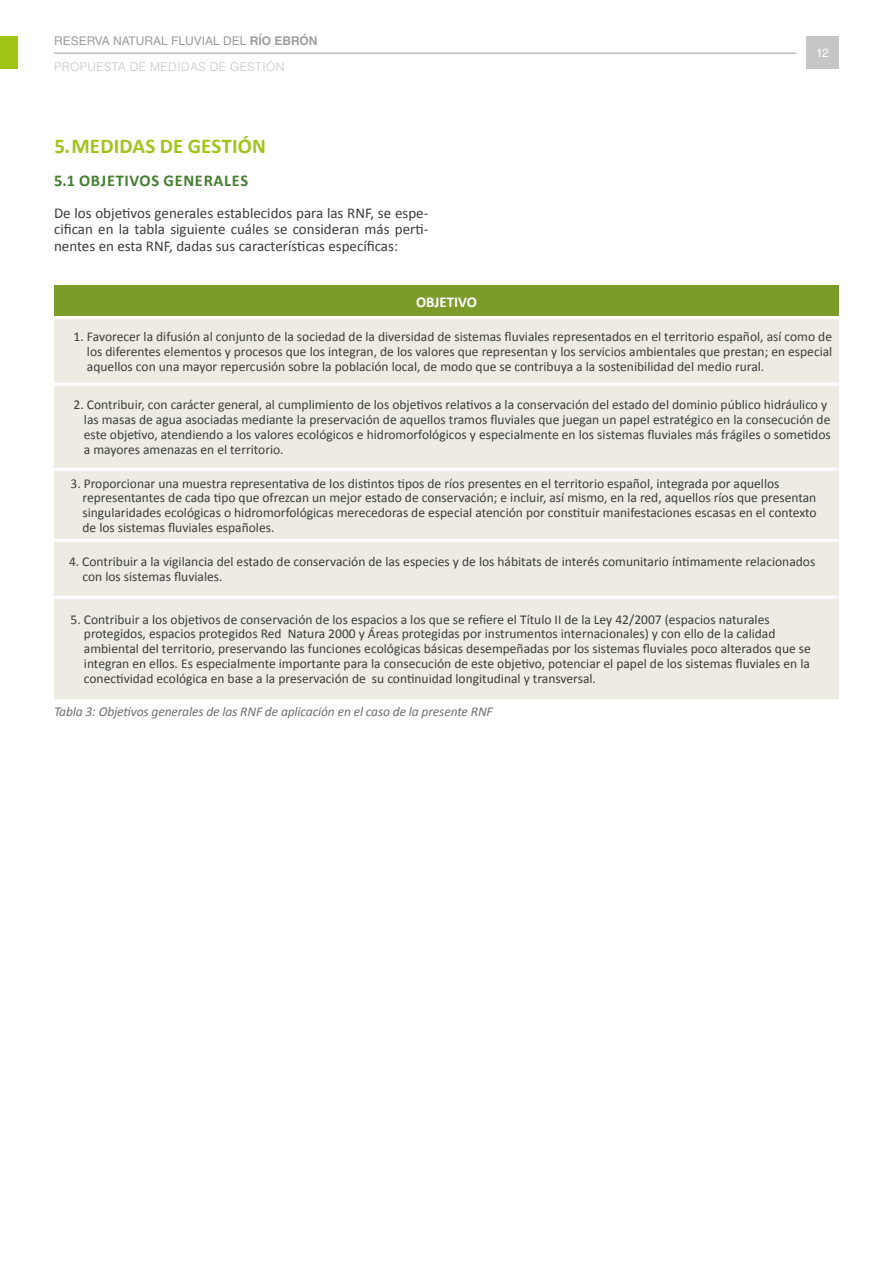
<style>
.page{position:relative;width:893px;height:1263px;background:#fff}
.page>*{position:absolute;margin:0;border:0;box-sizing:border-box;transform-origin:0 0}
.t1{font:700 21px "Calibri";letter-spacing:.01em;color:#a0c519}
._1_1_Verde_Oscuro{font:700 16.5px "Calibri";letter-spacing:.04em;color:#457f30}
.Texto{font:15px/16.5px "Calibri";color:#3c3c3b;text-align:justify}
.t2{font:700 15px "Calibri";color:#fff}
.TABLA-OK{font:13.5px/14.9px "Calibri";color:#3c3c3b}
.t3{font:italic 13.5px "Calibri";letter-spacing:-.01em;color:#706f6f}
.t4{font:300 12px/26px "Helvetica LT Std";letter-spacing:.03em;color:#c6c6c6}
.t5{font:12px "Helvetica LT Std";color:#fff}
.s1{font-weight:400;color:#9d9d9c}
.s2{font-weight:700;color:#9d9d9c}
</style>
<div class="page">
<hr style="left:54px;top:53px;width:743px;height:1px;background:#9d9d9c">
<div style="left:0;top:36px;width:18px;height:33px;background:#a0c519"></div>
<div style="left:806px;top:36px;width:33px;height:33px;background:#c6c6c6"></div>
<div style="left:54px;top:285px;width:785px;height:32px;background:#7b9b2b"></div>
<div style="left:54px;top:319px;width:785px;height:380px;background:#eeebe3"></div>
<hr style="left:54px;top:316px;width:785px;height:3px;background:#fff">
<hr style="left:54px;top:383px;width:785px;height:3px;background:#fff">
<hr style="left:54px;top:468px;width:785px;height:3px;background:#fff">
<hr style="left:54px;top:539px;width:785px;height:3px;background:#fff">
<hr style="left:54px;top:596px;width:785px;height:3px;background:#fff">
<p class="t4" style="left:54px;top:27px;width:265px"><span class="s1">RESERVA NATURAL FLUVIAL DEL</span> <span class="s2">RÍO EBRÓN<br></span>PROPUESTA DE MEDIDAS DE GESTIÓN</p>
<p class="t1" style="left:54px;top:131px;width:213px">5.MEDIDAS DE GESTIÓN</p>
<p class="_1_1_Verde_Oscuro" style="left:54px;top:169px;width:196px">5.1 OBJETIVOS GENERALES</p>
<p class="Texto" style="left:54px;top:204px;width:376px">De los objetivos generales establecidos para las RNF, se espe&shy;cifican en la tabla siguiente cuáles se consideran más perti&shy;nentes en esta RNF, dadas sus características específicas:</p>
<p class="t5" style="left:816px;top:46px;width:14px">12</p>
<p class="t2" style="left:416px;top:291px;width:62px">OBJETIVO</p>
<p class="TABLA-OK" style="left:87px;top:329px;width:747px;text-align:justify;text-indent:-13px">1. Favorecer la difusión al conjunto de la sociedad de la diversidad de sistemas fluviales representados en el territorio español, así como de los diferentes elementos y procesos que los integran, de los valores que representan y los servicios ambientales que prestan; en especial aquellos con una mayor repercusión sobre la población local, de modo que se contribuya a la sostenibilidad del medio rural.</p>
<p class="TABLA-OK" style="left:84px;top:397px;width:748px;text-indent:-10px">2. Contribuir, con carácter general, al cumplimiento de los objetivos relativos a la conservación del estado del dominio público hidráulico y las masas de agua asociadas mediante la preservación de aquellos tramos fluviales que juegan un papel estratégico en la consecución de este objetivo, atendiendo a los valores ecológicos e hidromorfológicos y especialmente en los sistemas fluviales más frágiles o sometidos a mayores amenazas en el territorio.</p>
<p class="TABLA-OK" style="left:83px;top:475px;width:736px;text-indent:-12px">3. Proporcionar una muestra representativa de los distintos tipos de ríos presentes en el territorio español, integrada por aquellos representantes de cada tipo que ofrezcan un mejor estado de conservación; e incluir, así mismo, en la red, aquellos ríos que presentan singularidades ecológicas o hidromorfológicas merecedoras de especial atención por constituir manifestaciones escasas en el contexto de los sistemas fluviales españoles.</p>
<p class="TABLA-OK" style="left:83px;top:554px;width:734px;text-indent:-14px">4. Contribuir a la vigilancia del estado de conservación de las especies y de los hábitats de interés comunitario íntimamente relacionados con los sistemas fluviales.</p>
<p class="TABLA-OK" style="left:84px;top:611px;width:728px;text-indent:-13px">5. Contribuir a los objetivos de conservación de los espacios a los que se refiere el Título II de la Ley 42/2007 (espacios naturales protegidos, espacios protegidos Red Natura 2000 y Áreas protegidas por instrumentos internacionales) y con ello de la calidad ambiental del territorio, preservando las funciones ecológicas básicas desempeñadas por los sistemas fluviales poco alterados que se integran en ellos. Es especialmente importante para la consecución de este objetivo, potenciar el papel de los sistemas fluviales en la conectividad ecológica en base a la preservación de su continuidad longitudinal y transversal.</p>
<p class="t3" style="left:54px;top:702px;width:440px">Tabla 3: Objetivos generales de las RNF de aplicación en el caso de la presente RNF</p>
</div>
